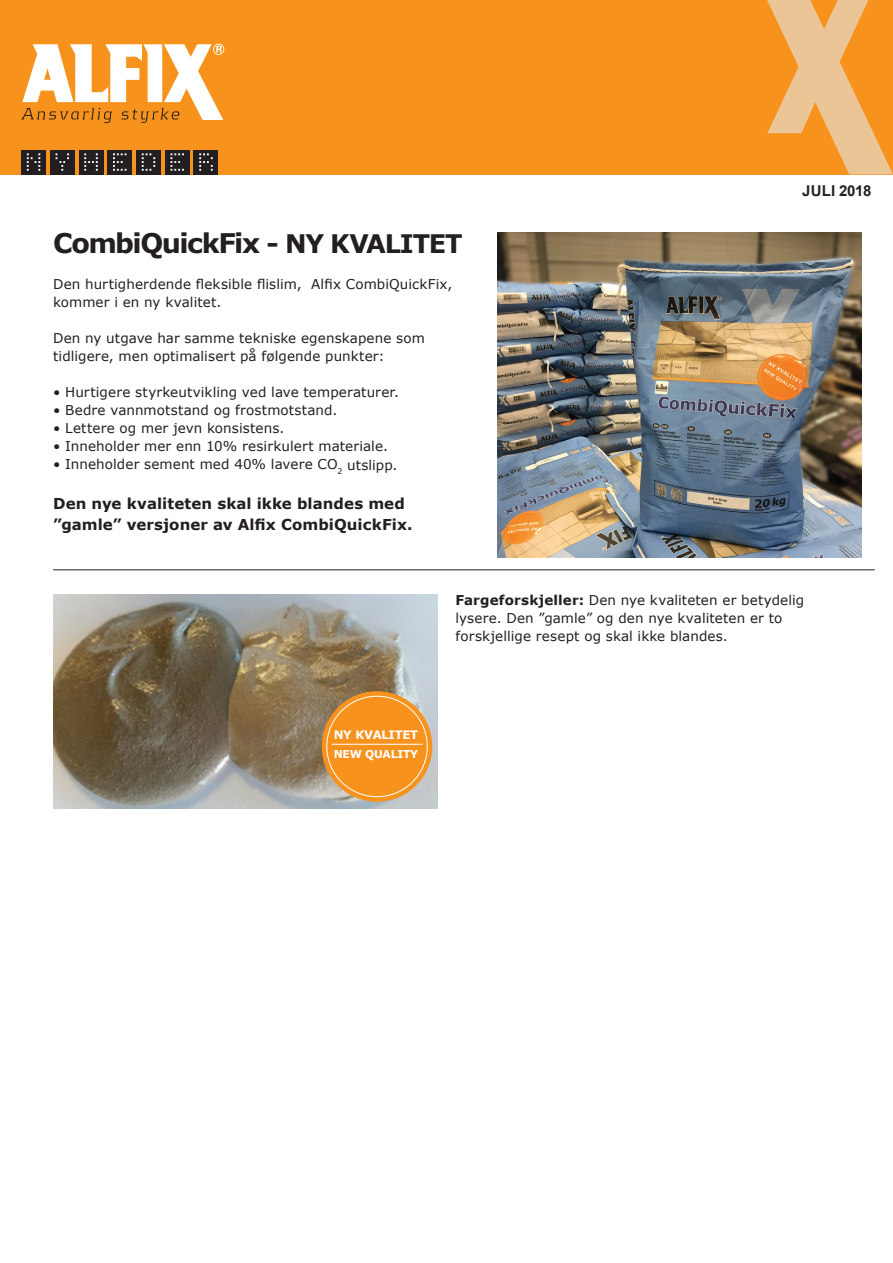
<style>
.page{position:relative;width:893px;height:1263px;background:#fff}
.page>*{position:absolute;margin:0;border:0;box-sizing:border-box;transform-origin:0 0}
.t1{font:700 27px "Verdana";letter-spacing:-.055em;color:#231f20}
.t2{font:700 15px/21px "Verdana";letter-spacing:.005em;color:#231f20}
.t3{font:700 15px "Arial";color:#231f20}
.t4{font:13.5px/18px "Verdana";letter-spacing:.01em;color:#231f20}
.t5{font:700 11.55px "Verdana";letter-spacing:-.02em;color:#fff}
.t6{font:700 10.8px "Verdana";letter-spacing:-.02em;color:#fff}
.s1{font-size:25.5px}
.s2{font-weight:700}
</style>
<div class="page">
<div style="left:0;top:0;width:893px;height:174px;background:#f7931d"></div>
<svg style="left:767px;top:0;width:126px;height:174px"></svg>
<div style="left:21px;top:150px;width:25px;height:24px;background:#231f20"></div>
<div style="left:107px;top:150px;width:25px;height:24px;background:#231f20"></div>
<div style="left:50px;top:150px;width:25px;height:24px;background:#231f20"></div>
<div style="left:136px;top:150px;width:25px;height:24px;background:#231f20"></div>
<div style="left:79px;top:150px;width:24px;height:24px;background:#231f20"></div>
<div style="left:165px;top:150px;width:25px;height:24px;background:#231f20"></div>
<div style="left:194px;top:150px;width:24px;height:24px;background:#231f20"></div>
<svg style="left:199px;top:153px;width:14px;height:18px"></svg>
<svg style="left:27px;top:153px;width:13px;height:18px"></svg>
<svg style="left:56px;top:153px;width:13px;height:18px"></svg>
<svg style="left:84px;top:153px;width:14px;height:18px"></svg>
<svg style="left:113px;top:153px;width:13px;height:18px"></svg>
<svg style="left:142px;top:153px;width:13px;height:18px"></svg>
<svg style="left:171px;top:153px;width:13px;height:18px"></svg>
<svg style="left:21px;top:44px;width:203px;height:79px"></svg>
<img style="left:53px;top:595px;width:384px;height:214px">
<hr style="left:53px;top:570px;width:822px;height:1px;background:#231f20">
<div style="left:322px;top:691px;width:110px;height:111px;background:#f7931d;border-radius:50%"></div>
<hr style="left:331px;top:744px;width:92px;height:1px;background:#fff">
<img style="left:498px;top:233px;width:364px;height:324px">
<h1 class="t1" style="left:53px;top:224px;width:411px">CombiQuickFix <span class="s1">- NY KVALITET</span></h1>
<p class="t4" style="left:53px;top:275px;width:401px">Den hurtigherdende fleksible flislim, Alfix CombiQuickFix, kommer i en ny kvalitet.</p>
<p class="t4" style="left:53px;top:329px;width:373px">Den ny utgave har samme tekniske egenskapene som tidligere, men optimalisert på følgende punkter:</p>
<p class="t4" style="left:53px;top:383px;width:347px">• Hurtigere styrkeutvikling ved lave temperaturer.</p>
<p class="t4" style="left:53px;top:401px;width:286px">• Bedre vannmotstand og frostmotstand.</p>
<p class="t4" style="left:53px;top:419px;width:233px">• Lettere og mer jevn konsistens.</p>
<p class="t4" style="left:53px;top:437px;width:336px">• Inneholder mer enn 10% resirkulert materiale.</p>
<p class="t4" style="left:53px;top:455px;width:346px">• Inneholder sement med 40% lavere CO<sub>2</sub> utslipp.</p>
<p class="t2" style="left:53px;top:492px;width:361px">Den nye kvaliteten skal ikke blandes med ”gamle” versjoner av Alfix CombiQuickFix.</p>
<p class="t3" style="left:802px;top:180px;width:71px">JULI 2018</p>
<p class="t5" style="left:334px;top:726px;width:86px">NY KVALITET</p>
<p class="t6" style="left:334px;top:746px;width:86px">NEW QUALITY</p>
<p class="t4" style="left:455px;top:591px;width:350px"><span class="s2">Fargeforskjeller:</span> Den nye kvaliteten er betydelig lysere. Den ”gamle” og den nye kvaliteten er to forskjellige resept og skal ikke blandes.</p>
</div>
